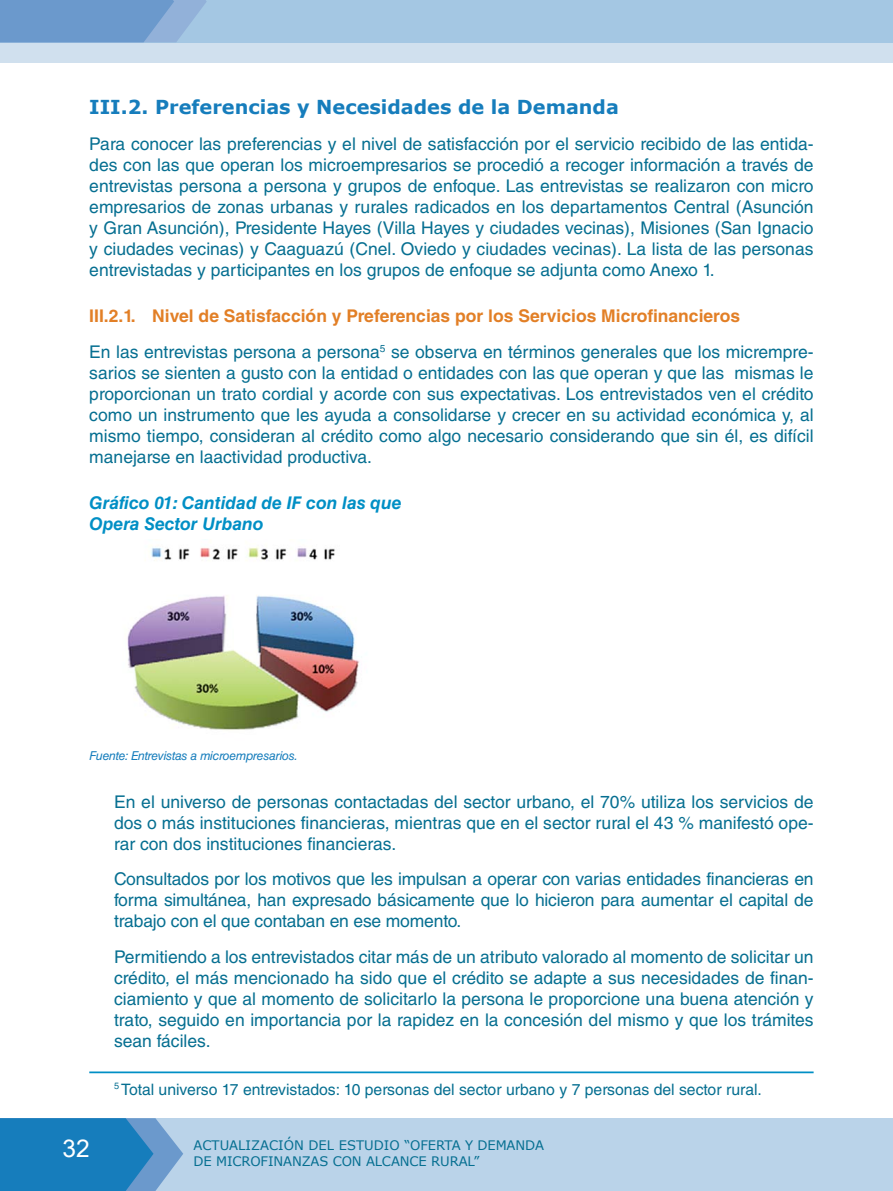
<style>
.page{position:relative;width:893px;height:1191px;background:#fff}
.page>*{position:absolute;margin:0;border:0;box-sizing:border-box;transform-origin:0 0}
.t1{font:24.5px "Arial";color:#fff}
.t2{font:700 19.25px "Verdana";color:#167dbc}
.t3{font:17.5px/21px "Helvetica LT Std";color:#066f91;text-align:justify}
.t4{font:italic 700 17.5px/21px "Helvetica LT Std";color:#008fc5}
.t5{font:15.75px "Helvetica LT Std";color:#066f91}
.t6{font:13.12px/15.8px "Verdana";letter-spacing:-.01em;color:#066f91}
.t7{font:italic 12.25px "Helvetica LT Std";letter-spacing:-.02em;color:#167dbc}
.s1{font-weight:700;color:#e27f26}
</style>
<div class="page">
<div style="left:0;top:1118px;width:893px;height:73px;background:#bad3e9"></div>
<svg style="left:0;top:1118px;width:183px;height:73px;background:#2f87c1"></svg>
<div style="left:0;top:0;width:893px;height:62px;background:#d0e0ee"></div>
<div style="left:0;top:0;width:893px;height:42px;background:#a4c7e3"></div>
<svg style="left:0;top:0;width:207px;height:42px;background:#75a0cf"></svg>
<img style="left:127px;top:547px;width:233px;height:183px">
<hr style="left:89px;top:1071px;width:725px;height:2px;background:#008fc5">
<p class="t2" style="left:89px;top:93px;width:531px">III.2. Preferencias y Necesidades de la Demanda</p>
<p class="t3" style="left:89px;top:133px;width:726px">Para conocer las preferencias y el nivel de satisfacción por el servicio recibido de las entida&shy;des con las que operan los microempresarios se procedió a recoger información a través de entrevistas persona a persona y grupos de enfoque. Las entrevistas se realizaron con micro empresarios de zonas urbanas y rurales radicados en los departamentos Central (Asunción y Gran Asunción), Presidente Hayes (Villa Hayes y ciudades vecinas), Misiones (San Ignacio y ciudades vecinas) y Caaguazú (Cnel. Oviedo y ciudades vecinas). La lista de las personas entrevistadas y participantes en los grupos de enfoque se adjunta como Anexo 1.</p>
<p class="t3" style="left:89px;top:297px;width:726px;line-height:35.9px"><span class="s1">III.2.1. Nivel de Satisfacción y Preferencias por los Servicios Microfinancieros<br></span>En las entrevistas persona a persona<sup>5</sup> se observa en términos generales que los micrempre-</p>
<p class="t3" style="left:89px;top:362px;width:726px">sarios se sienten a gusto con la entidad o entidades con las que operan y que las mismas le proporcionan un trato cordial y acorde con sus expectativas. Los entrevistados ven el crédito como un instrumento que les ayuda a consolidarse y crecer en su actividad económica y, al mismo tiempo, consideran al crédito como algo necesario considerando que sin él, es difícil manejarse en laactividad productiva.</p>
<p class="t4" style="left:89px;top:492px;width:314px">Gráfico 01: Cantidad de IF con las que<br>Opera Sector Urbano</p>
<p class="t7" style="left:89px;top:748px;width:210px">Fuente: Entrevistas a microempresarios.</p>
<p class="t3" style="left:114px;top:791px;width:701px">En el universo de personas contactadas del sector urbano, el 70% utiliza los servicios de dos o más instituciones financieras, mientras que en el sector rural el 43 % manifestó ope&shy;rar con dos instituciones financieras.</p>
<p class="t3" style="left:114px;top:868px;width:701px">Consultados por los motivos que les impulsan a operar con varias entidades financieras en forma simultánea, han expresado básicamente que lo hicieron para aumentar el capital de trabajo con el que contaban en ese momento.</p>
<p class="t3" style="left:114px;top:946px;width:701px">Permitiendo a los entrevistados citar más de un atributo valorado al momento de solicitar un crédito, el más mencionado ha sido que el crédito se adapte a sus necesidades de finan&shy;ciamiento y que al momento de solicitarlo la persona le proporcione una buena atención y trato, seguido en importancia por la rapidez en la concesión del mismo y que los trámites sean fáciles.</p>
<p class="t5" style="left:114px;top:1080px;width:649px"><sup>5</sup> Total universo 17 entrevistados: 10 personas del sector urbano y 7 personas del sector rural.</p>
<h1 class="t1" style="left:62px;top:1135px;width:29px">32</h1>
<p class="t6" style="left:193px;top:1137px;width:352px">ACTUALIZACIÓN DEL ESTUDIO “OFERTA Y DEMANDA<br>DE MICROFINANZAS CON ALCANCE RURAL”</p>
</div>
